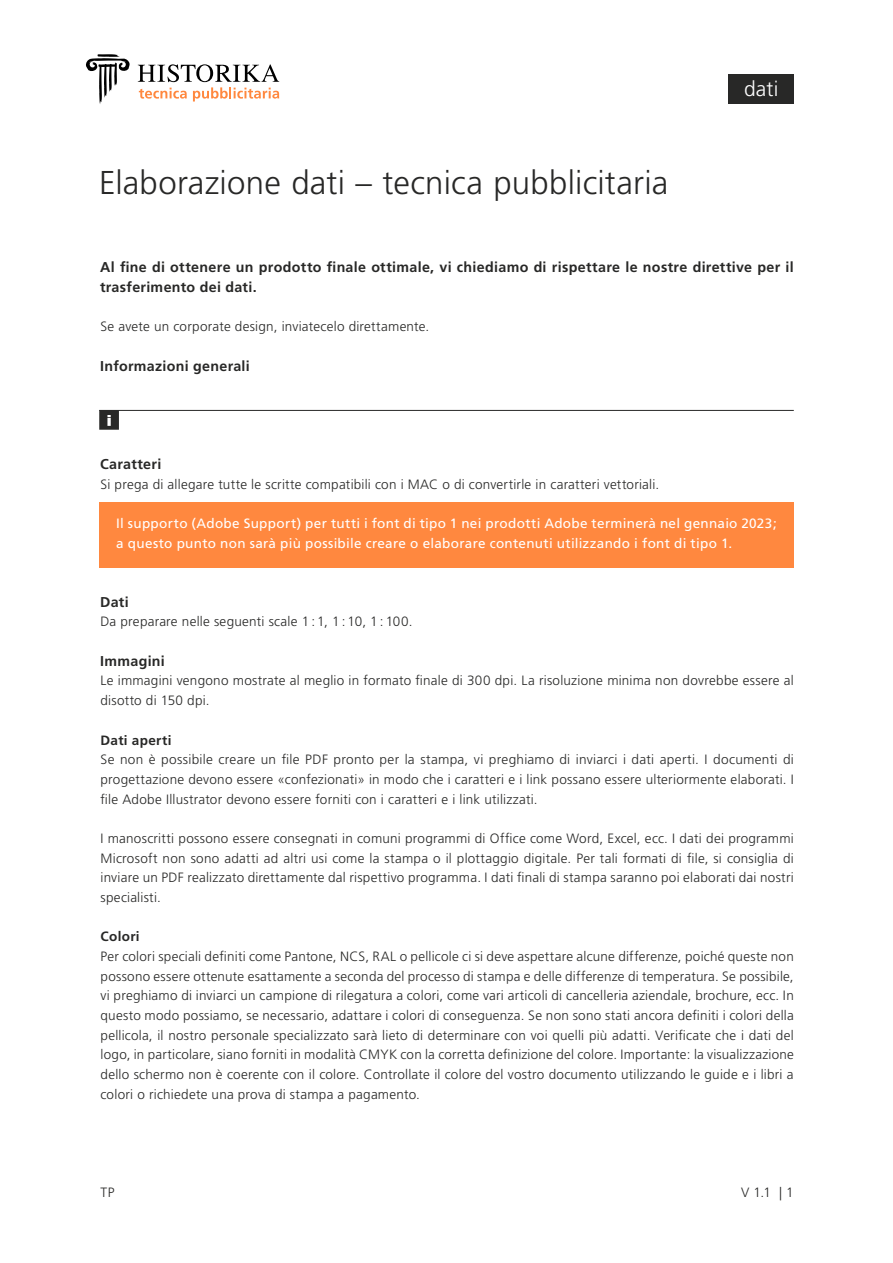
<style>
.page{position:relative;width:893px;height:1263px;background:#fff}
.page>*{position:absolute;margin:0;border:0;box-sizing:border-box;transform-origin:0 0}
.t1{font:300 33px "Frutiger";letter-spacing:.005em;color:#282827}
.t2{font:300 21px "Frutiger";color:#fff}
.t3{font:700 14.25px/19.6px "Frutiger";letter-spacing:.02em;color:#282827}
.t4{font:300 13.5px/19.6px "Frutiger";letter-spacing:.015em;color:#282827;text-align:justify}
.t5{font:13.5px/19.6px "Frutiger";letter-spacing:.02em;color:#fff}
.t6{font:700 13.5px "Frutiger";letter-spacing:.025em;color:#282827}
</style>
<div class="page">
<svg style="left:86px;top:54px;width:44px;height:50px"></svg>
<svg style="left:138px;top:64px;width:141px;height:38px"></svg>
<div style="left:729px;top:74px;width:65px;height:30px;background:#282827"></div>
<hr style="left:99px;top:410px;width:695px;height:1px;background:#282827">
<div style="left:99px;top:410px;width:20px;height:20px;background:#282827"></div>
<svg style="left:107px;top:415px;width:4px;height:11px"></svg>
<div style="left:99px;top:502px;width:695px;height:65px;background:#ff883f"></div>
<h1 class="t1" style="left:99px;top:168px;width:571px">Elaborazione dati – tecnica pubblicitaria</h1>
<h2 class="t2" style="left:744px;top:80px;width:36px">dati</h2>
<p class="t3" style="left:100px;top:259px;width:695px">Al fine di ottenere un prodotto finale ottimale, vi chiediamo di rispettare le nostre direttive per il trasferimento dei dati.</p>
<p class="t4" style="left:101px;top:318px;width:330px">Se avete un corporate design, inviatecelo direttamente.</p>
<p class="t3" style="left:100px;top:357px;width:151px">Informazioni generali</p>
<p class="t3" style="left:100px;top:455px;width:63px">Caratteri</p>
<p class="t4" style="left:101px;top:475px;width:560px">Si prega di allegare tutte le scritte compatibili con i MAC o di convertirle in caratteri vettoriali.</p>
<p class="t5" style="left:116px;top:515px;width:662px">Il supporto (Adobe Support) per tutti i font di tipo 1 nei prodotti Adobe terminerà nel gennaio 2023; a questo punto non sarà più possibile creare o elaborare contenuti utilizzando i font di tipo 1.</p>
<p class="t3" style="left:100px;top:593px;width:30px">Dati</p>
<p class="t4" style="left:101px;top:613px;width:313px">Da preparare nelle seguenti scale 1 : 1, 1 : 10, 1 : 100.</p>
<p class="t3" style="left:100px;top:652px;width:66px">Immagini</p>
<p class="t4" style="left:101px;top:672px;width:695px">Le immagini vengono mostrate al meglio in formato finale di 300 dpi. La risoluzione minima non dovrebbe essere al disotto di 150 dpi.</p>
<p class="t6" style="left:101px;top:734px;width:72px">Dati aperti</p>
<p class="t4" style="left:101px;top:751px;width:695px">Se non è possibile creare un file PDF pronto per la stampa, vi preghiamo di inviarci i dati aperti. I documenti di progettazione devono essere «confezionati» in modo che i caratteri e i link possano essere ulteriormente elaborati. I file Adobe Illustrator devono essere forniti con i caratteri e i link utilizzati.</p>
<p class="t4" style="left:101px;top:829px;width:695px">I manoscritti possono essere consegnati in comuni programmi di Office come Word, Excel, ecc. I dati dei programmi Microsoft non sono adatti ad altri usi come la stampa o il plottaggio digitale. Per tali formati di file, si consiglia di inviare un PDF realizzato direttamente dal rispettivo programma. I dati finali di stampa saranno poi elaborati dai nostri specialisti.</p>
<p class="t6" style="left:101px;top:931px;width:41px">Colori</p>
<p class="t4" style="left:101px;top:948px;width:695px">Per colori speciali definiti come Pantone, NCS, RAL o pellicole ci si deve aspettare alcune differenze, poiché queste non possono essere ottenute esattamente a seconda del processo di stampa e delle differenze di temperatura. Se possibile, vi preghiamo di inviarci un campione di rilegatura a colori, come vari articoli di cancelleria aziendale, brochure, ecc. In questo modo possiamo, se necessario, adattare i colori di conseguenza. Se non sono stati ancora definiti i colori della pellicola, il nostro personale specializzato sarà lieto di determinare con voi quelli più adatti. Verificate che i dati del logo, in particolare, siano forniti in modalità CMYK con la corretta definizione del colore. Importante: la visualizzazione dello schermo non è coerente con il colore. Controllate il colore del vostro documento utilizzando le guide e i libri a colori o richiedete una prova di stampa a pagamento.</p>
<p class="t4" style="left:100px;top:1184px;width:15px">TP</p>
<p class="t4" style="left:741px;top:1184px;width:54px">V 1.1 | 1</p>
</div>
